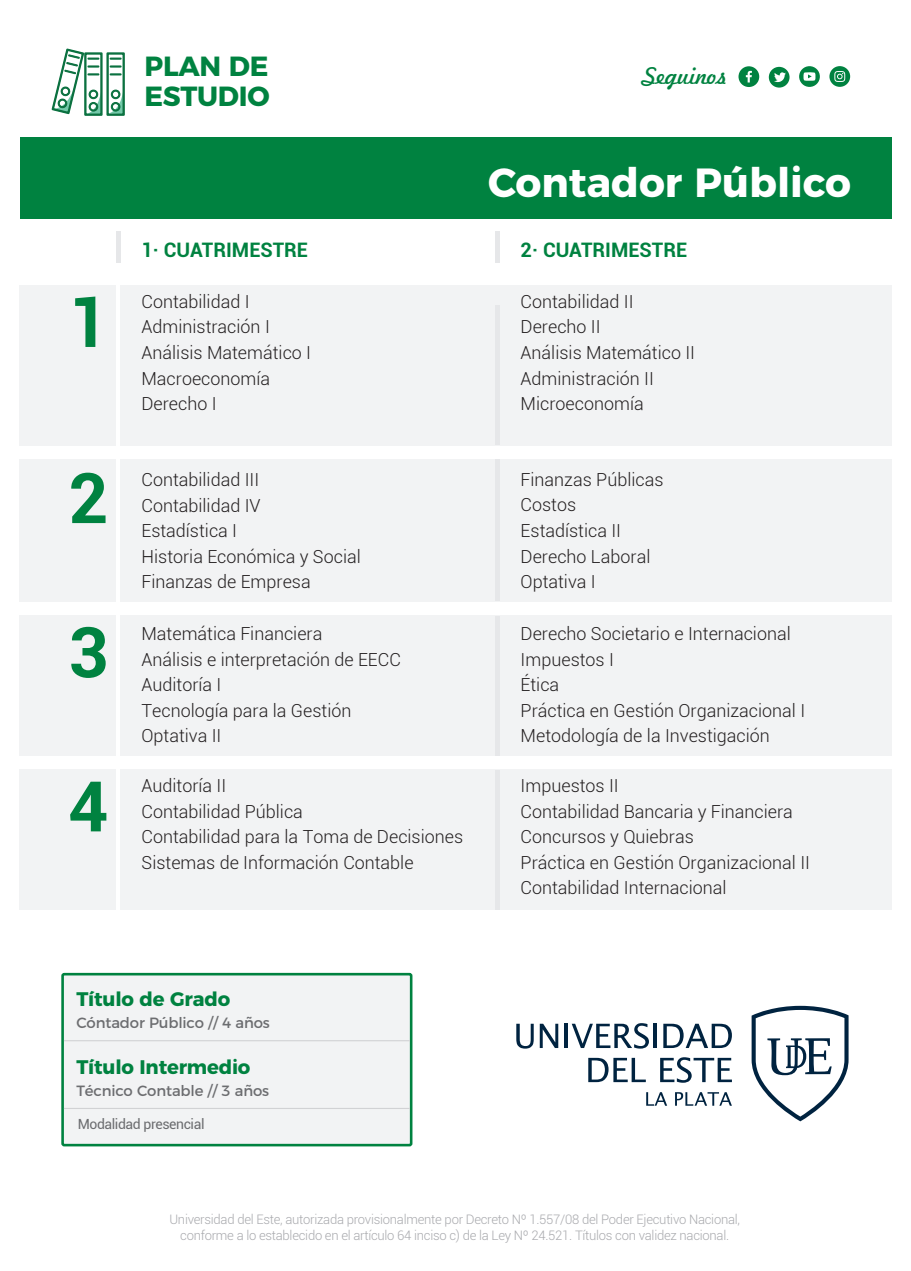
<style>
.page{position:relative;width:911px;height:1271px;background:#fff}
.page>*{position:absolute;margin:0;border:0;box-sizing:border-box;transform-origin:0 0}
.t1{font:700 69.8px "Roboto";color:#008240}
.t2{font:700 40.6px "Montserrat";color:#fff}
.t3{font:700 27.6px/30px "Montserrat";letter-spacing:-.01em;color:#008240}
.t4{font:22.2px "Freehand 521 BT Regular C";color:#008240}
.t5{font:700 20px "Roboto";color:#008240}
.t6{font:700 19.6px "Montserrat";letter-spacing:-.01em;color:#008240}
.t7{font:300 18px/25.6px "Roboto";color:#231f20}
.t8{font:14.8px "Montserrat";letter-spacing:-.01em;color:#6c6d70}
.t9{font:14px "Roboto";letter-spacing:-.03em;color:#6c6d70}
.t10{font:300 13px/15.2px "Roboto";letter-spacing:-.02em;color:#a8a9ad;text-align:center}
</style>
<div class="page">
<svg style="left:51px;top:49px;width:74px;height:67px"></svg>
<div style="left:739px;top:66px;width:20px;height:21px;background:#008240;border-radius:50%"></div>
<svg style="left:746px;top:71px;width:6px;height:11px"></svg>
<div style="left:769px;top:67px;width:21px;height:21px;background:#008240;border-radius:50%"></div>
<svg style="left:774px;top:72px;width:12px;height:10px"></svg>
<div style="left:799px;top:66px;width:21px;height:21px;background:#008240;border-radius:50%"></div>
<svg style="left:803px;top:72px;width:13px;height:9px"></svg>
<div style="left:829px;top:66px;width:21px;height:21px;background:#008240;border-radius:50%"></div>
<svg style="left:834px;top:71px;width:11px;height:11px"></svg>
<div style="left:20px;top:137px;width:871px;height:82px;background:#008240"></div>
<div style="left:20px;top:285px;width:96px;height:160px;background:#f2f3f4"></div>
<div style="left:120px;top:285px;width:771px;height:160px;background:#f2f3f4"></div>
<div style="left:116px;top:231px;width:5px;height:31px;background:#e6e7e9"></div>
<hr style="left:496px;top:305px;width:4px;height:140px;background:#e6e7e9">
<hr style="left:496px;top:231px;width:4px;height:31px;background:#e6e7e9">
<div style="left:20px;top:459px;width:96px;height:142px;background:#f2f3f4"></div>
<div style="left:120px;top:459px;width:771px;height:142px;background:#f2f3f4"></div>
<hr style="left:496px;top:459px;width:4px;height:142px;background:#e6e7e9">
<div style="left:20px;top:615px;width:96px;height:140px;background:#f2f3f4"></div>
<div style="left:120px;top:615px;width:771px;height:140px;background:#f2f3f4"></div>
<hr style="left:496px;top:615px;width:4px;height:140px;background:#e6e7e9">
<div style="left:20px;top:769px;width:96px;height:140px;background:#f2f3f4"></div>
<div style="left:120px;top:769px;width:771px;height:140px;background:#f2f3f4"></div>
<hr style="left:496px;top:769px;width:4px;height:140px;background:#e6e7e9">
<div style="left:63px;top:973px;width:348px;height:171px;background:#f2f3f4;border-radius:2px"></div>
<div style="left:61px;top:972px;width:351px;height:174px;border:3px solid #008240;border-radius:2px"></div>
<hr style="left:64px;top:1107px;width:346px;height:1px;background:#d1d2d4">
<hr style="left:64px;top:1039px;width:346px;height:2px;background:#d1d2d4">
<svg style="left:516px;top:1023px;width:18px;height:25px"></svg>
<svg style="left:540px;top:1023px;width:18px;height:24px"></svg>
<hr style="left:565px;top:1023px;width:3px;height:24px;background:#002340">
<svg style="left:572px;top:1023px;width:77px;height:25px"></svg>
<hr style="left:654px;top:1023px;width:3px;height:24px;background:#002340">
<svg style="left:663px;top:1023px;width:69px;height:24px"></svg>
<svg style="left:588px;top:1057px;width:58px;height:24px"></svg>
<svg style="left:660px;top:1057px;width:72px;height:25px"></svg>
<svg style="left:646px;top:1092px;width:21px;height:13px"></svg>
<svg style="left:675px;top:1092px;width:57px;height:13px"></svg>
<svg style="left:752px;top:1005px;width:97px;height:116px"></svg>
<h3 class="t3" style="left:145px;top:49px;width:127px">PLAN DE<br>ESTUDIO</h3>
<p class="t4" style="left:642px;top:61px;width:87px">Seguinos</p>
<h2 class="t2" style="left:488px;top:149px;width:365px">Contador Público</h2>
<p class="t5" style="left:142px;top:235px;width:168px">1· CUATRIMESTRE</p>
<p class="t5" style="left:521px;top:235px;width:168px">2· CUATRIMESTRE</p>
<h1 class="t1" style="left:68px;top:273px;width:42px">1</h1>
<p class="t7" style="left:141px;top:288px;width:171px">Contabilidad I<br>Administración I<br>Análisis Matemático I<br>Macroeconomía<br>Derecho I</p>
<p class="t7" style="left:521px;top:288px;width:176px">Contabilidad II<br>Derecho II<br>Análisis Matemático II<br>Administración II<br>Microeconomía</p>
<h1 class="t1" style="left:68px;top:449px;width:42px">2</h1>
<p class="t7" style="left:141px;top:466px;width:221px">Contabilidad III<br>Contabilidad IV<br>Estadística I<br>Historia Económica y Social<br>Finanzas de Empresa</p>
<p class="t7" style="left:521px;top:466px;width:144px">Finanzas Públicas<br>Costos<br>Estadística II<br>Derecho Laboral<br>Optativa I</p>
<h1 class="t1" style="left:68px;top:603px;width:42px">3</h1>
<p class="t7" style="left:141px;top:620px;width:261px">Matemática Financiera<br>Análisis e interpretación de EECC<br>Auditoría I<br>Tecnología para la Gestión<br>Optativa II</p>
<p class="t7" style="left:521px;top:620px;width:286px">Derecho Societario e Internacional<br>Impuestos I<br>Ética<br>Práctica en Gestión Organizacional I<br>Metodología de la Investigación</p>
<h1 class="t1" style="left:68px;top:757px;width:42px">4</h1>
<p class="t7" style="left:141px;top:772px;width:323px">Auditoría II<br>Contabilidad Pública<br>Contabilidad para la Toma de Decisiones<br>Sistemas de Información Contable</p>
<p class="t7" style="left:521px;top:772px;width:291px">Impuestos II<br>Contabilidad Bancaria y Financiera<br>Concursos y Quiebras<br>Práctica en Gestión Organizacional II<br>Contabilidad Internacional</p>
<p class="t6" style="left:76px;top:982px;width:155px">Título de Grado</p>
<p class="t8" style="left:76px;top:1010px;width:195px">Cóntador Público // 4 años</p>
<p class="t6" style="left:76px;top:1050px;width:176px">Título Intermedio</p>
<p class="t8" style="left:76px;top:1078px;width:194px">Técnico Contable // 3 años</p>
<p class="t9" style="left:78px;top:1114px;width:128px">Modalidad presencial</p>
<p class="t10" style="left:169px;top:1211px;width:572px">Universidad del Este, autorizada provisionalmente por Decreto Nº 1.557/08 del Poder Ejecutivo Nacional, conforme a lo establecido en el artículo 64 inciso c) de la Ley Nº 24.521. Títulos con validez nacional.</p>
</div>
